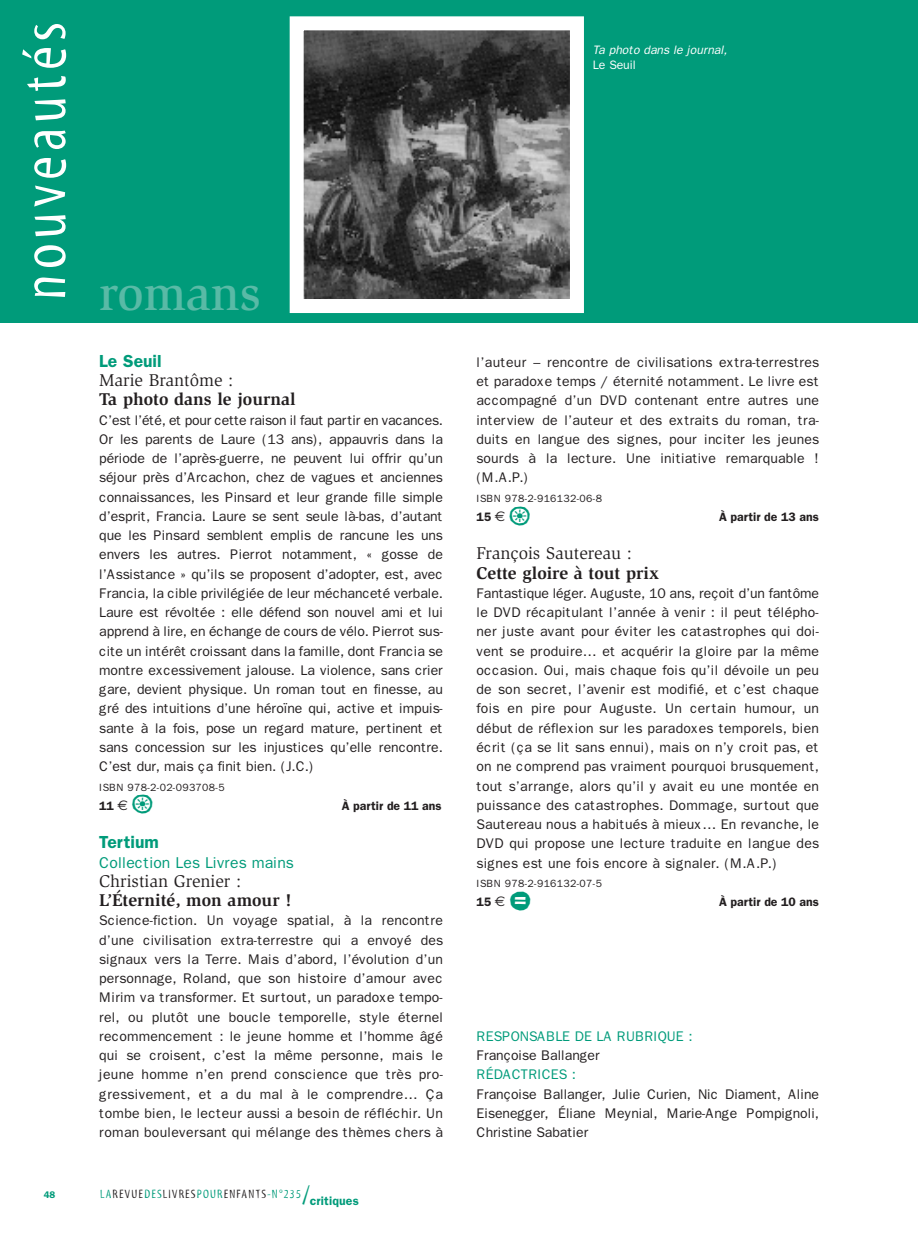
<style>
.page{position:relative;width:918px;height:1241px;background:#fff}
.page>*{position:absolute;margin:0;border:0;box-sizing:border-box;transform-origin:0 0}
.t1{font:63px "Myriad Tilt";letter-spacing:.08em;color:#fff}
.t2{font:500 49px "Slimbach";color:#59baa6}
.t3{font:35px "Ale Signs White LL";color:#009b7a}
.t4{font:35px "Ale Signs Black LL";color:#009b7a}
.t5{font:700 17.5px "Slimbach";color:#231f20}
.t6{font:17.5px "Slimbach";color:#231f20}
.t7{font:600 17.5px "Franklin Gothic";color:#009b7a}
.t8{font:15.75px "Franklin Gothic";color:#009b7a}
.t9{font:14px/19.2px "Franklin Gothic";letter-spacing:.005em;color:#231f20;text-align:justify}
.t10{font:14px "Franklin Gothic";letter-spacing:-.005em;color:#009b7a}
.t11{font:600 12.25px "Franklin Gothic";color:#231f20}
.t12{font:12.25px "Myriad Tilt";letter-spacing:.1em;color:#231f20}
.t13{font:italic 12.25px "Franklin Gothic";letter-spacing:-.005em;color:#fff}
.t14{font:12.25px "Franklin Gothic";letter-spacing:-.005em;color:#fff}
.t15{font:10.5px "Franklin Gothic";letter-spacing:.03em;color:#231f20}
.t16{font:600 9.62px "Franklin Gothic";color:#009b7a}
.s1{font-family:"Euro Sans";font-weight:400;font-size:14px}
.s2{color:#009b7a}
.s3{font-size:26.25px;color:#009b7a}
.s4{font-family:"Franklin Gothic";font-weight:600;color:#009b7a}
</style>
<div class="page">
<div style="left:0;top:0;width:918px;height:322px;background:#009b7a"></div>
<img style="left:305px;top:31px;width:264px;height:267px">
<div style="left:290px;top:16px;width:294px;height:297px;border:14px solid #fff"></div>
<h1 class="t1" style="left:21px;top:300px;width:280px;rotate:-90deg">nouveautés</h1>
<p class="t16" style="left:44px;top:1188px;width:13px">48</p>
<h2 class="t2" style="left:99px;top:275px;width:163px">romans</h2>
<p class="t7" style="left:99px;top:350px;width:64px">Le Seuil</p>
<p class="t6" style="left:99px;top:373px;width:136px">Marie Brantôme :</p>
<p class="t5" style="left:99px;top:392px;width:198px">Ta photo dans le journal</p>
<p class="t9" style="left:99px;top:410px;width:345px">C’est l’été, et pour cette raison il faut partir en vacances.<br>Or les parents de Laure (13 ans), appauvris dans la période de l’après-guerre, ne peuvent lui offrir qu’un séjour près d’Arcachon, chez de vagues et anciennes connaissances, les Pinsard et leur grande fille simple d’esprit, Francia. Laure se sent seule là-bas, d’autant que les Pinsard semblent emplis de rancune les uns envers les autres. Pierrot notamment, « gosse de l’Assistance » qu’ils se proposent d’adopter, est, avec Francia, la cible privilégiée de leur méchanceté verbale.<br>Laure est révoltée : elle défend son nouvel ami et lui apprend à lire, en échange de cours de vélo. Pierrot sus&shy;cite un intérêt croissant dans la famille, dont Francia se montre excessivement jalouse. La violence, sans crier gare, devient physique. Un roman tout en finesse, au gré des intuitions d’une héroïne qui, active et impuis&shy;sante à la fois, pose un regard mature, pertinent et sans concession sur les injustices qu’elle rencontre.<br>C’est dur, mais ça finit bien. (J.C.)</p>
<p class="t15" style="left:99px;top:780px;width:127px">ISBN 978-2-02-093708-5</p>
<p class="t11" style="left:99px;top:798px;width:30px">11 <span class="s1">€</span></p>
<h3 class="t3" style="left:132px;top:781px;width:24px">o</h3>
<p class="t11" style="left:342px;top:798px;width:101px">À partir de 11 ans</p>
<p class="t7" style="left:99px;top:831px;width:61px">Tertium</p>
<p class="t8" style="left:99px;top:852px;width:196px">Collection Les Livres mains</p>
<p class="t6" style="left:99px;top:874px;width:143px">Christian Grenier :</p>
<p class="t5" style="left:99px;top:893px;width:194px">L’Éternité, mon amour !</p>
<p class="t9" style="left:99px;top:910px;width:345px">Science-fiction. Un voyage spatial, à la rencontre d’une civilisation extra-terrestre qui a envoyé des signaux vers la Terre. Mais d’abord, l’évolution d’un personnage, Roland, que son histoire d’amour avec Mirim va transformer. Et surtout, un paradoxe tempo&shy;rel, ou plutôt une boucle temporelle, style éternel recommencement : le jeune homme et l’homme âgé qui se croisent, c’est la même personne, mais le jeune homme n’en prend conscience que très pro&shy;gressivement, et a du mal à le comprendre… Ça tombe bien, le lecteur aussi a besoin de réfléchir. Un roman bouleversant qui mélange des thèmes chers à</p>
<p class="t12" style="left:100px;top:1188px;width:260px"><span class="s2">LA</span>REVUE<span class="s2">DES</span>LIVRES<span class="s2">POUR</span>ENFANTS<span class="s2">-N°235</span><span class="s3">/</span><span class="s4">critiques</span></p>
<p class="t13" style="left:593px;top:43px;width:136px">Ta photo dans le journal,</p>
<p class="t14" style="left:593px;top:58px;width:45px">Le Seuil</p>
<p class="t9" style="left:476px;top:352px;width:344px">l’auteur – rencontre de civilisations extra-terrestres et paradoxe temps / éternité notamment. Le livre est accompagné d’un DVD contenant entre autres une interview de l’auteur et des extraits du roman, tra&shy;duits en langue des signes, pour inciter les jeunes sourds à la lecture. Une initiative remarquable ! (M.A.P.)</p>
<p class="t15" style="left:476px;top:491px;width:127px">ISBN 978-2-916132-06-8</p>
<p class="t11" style="left:476px;top:509px;width:30px">15 <span class="s1">€</span></p>
<h3 class="t3" style="left:509px;top:493px;width:24px">o</h3>
<p class="t11" style="left:719px;top:509px;width:101px">À partir de 13 ans</p>
<p class="t6" style="left:476px;top:546px;width:157px">François Sautereau :</p>
<p class="t5" style="left:476px;top:566px;width:184px">Cette gloire à tout prix</p>
<p class="t9" style="left:476px;top:583px;width:344px">Fantastique léger. Auguste, 10 ans, reçoit d’un fantôme le DVD récapitulant l’année à venir : il peut télépho&shy;ner juste avant pour éviter les catastrophes qui doi&shy;vent se produire… et acquérir la gloire par la même occasion. Oui, mais chaque fois qu’il dévoile un peu de son secret, l’avenir est modifié, et c’est chaque fois en pire pour Auguste. Un certain humour, un début de réflexion sur les paradoxes temporels, bien écrit (ça se lit sans ennui), mais on n’y croit pas, et on ne comprend pas vraiment pourquoi brusquement, tout s’arrange, alors qu’il y avait eu une montée en puissance des catastrophes. Dommage, surtout que Sautereau nous a habitués à mieux… En revanche, le DVD qui propose une lecture traduite en langue des signes est une fois encore à signaler. (M.A.P.)</p>
<p class="t15" style="left:476px;top:876px;width:127px">ISBN 978-2-916132-07-5</p>
<p class="t11" style="left:476px;top:894px;width:30px">15 <span class="s1">€</span></p>
<h3 class="t4" style="left:509px;top:878px;width:24px">a</h3>
<p class="t11" style="left:719px;top:894px;width:101px">À partir de 10 ans</p>
<p class="t10" style="left:476px;top:1027px;width:218px">RESPONSABLE DE LA RUBRIQUE :</p>
<p class="t9" style="left:476px;top:1045px;width:125px">Françoise Ballanger</p>
<p class="t10" style="left:476px;top:1066px;width:101px">RÉDACTRICES :</p>
<p class="t9" style="left:476px;top:1084px;width:344px">Françoise Ballanger, Julie Curien, Nic Diament, Aline Eisenegger, Éliane Meynial, Marie-Ange Pompignoli, Christine Sabatier</p>
</div>
